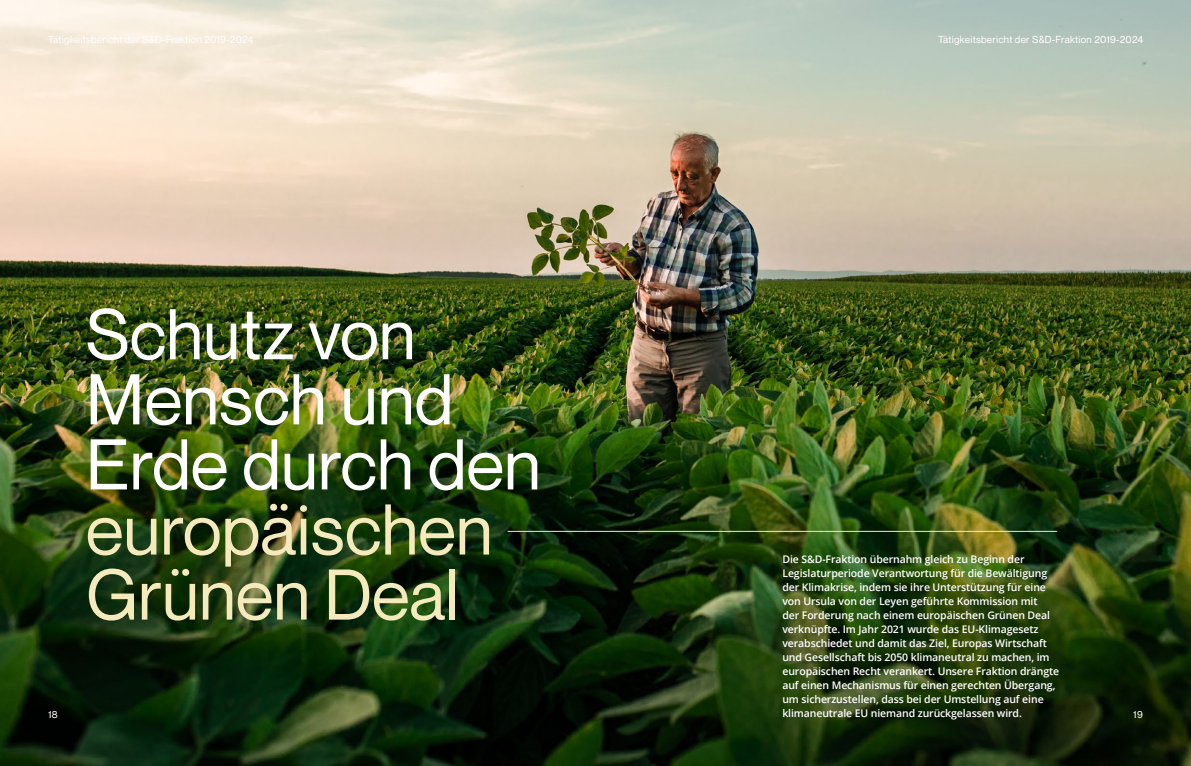
<style>
.page{position:relative;width:1191px;height:766px;background:#fff}
.page>*{position:absolute;margin:0;border:0;box-sizing:border-box;transform-origin:0 0}
.t1{font:70px/65px "Neue Montreal";color:#fff}
.t2{font:70px/65px "Neue Montreal";color:#f4eabc}
.t3{font:600 10.5px/14px "Open Sans";letter-spacing:-.01em;color:#fff}
.t4{font:10px "Neue Montreal";letter-spacing:.025em;color:#fff}
</style>
<div class="page">
<img style="left:0;top:0;width:1191px;height:765px">
<hr style="left:507px;top:531px;width:550px;height:1px;background:#f4eabc">
<p class="t4" style="left:48px;top:33px;width:207px">Tätigkeitsbericht der S&amp;D-Fraktion 2019-2024</p>
<p class="t4" style="left:938px;top:33px;width:207px">Tätigkeitsbericht der S&amp;D-Fraktion 2019-2024</p>
<h1 class="t1" style="left:86px;top:302px;width:456px">Schutz von<br>Mensch und<br>Erde durch den</h1>
<h1 class="t2" style="left:86px;top:497px;width:408px">europäischen<br>Grünen Deal</h1>
<p class="t3" style="left:782px;top:551px;width:278px">Die S&amp;D-Fraktion übernahm gleich zu Beginn der Legislaturperiode Verantwortung für die Bewältigung der Klimakrise, indem sie ihre Unterstützung für eine von Ursula von der Leyen geführte Kommission mit<br>der Forderung nach einem europäischen Grünen Deal verknüpfte. Im Jahr 2021 wurde das EU-Klimagesetz verabschiedet und damit das Ziel, Europas Wirtschaft und Gesellschaft bis 2050 klimaneutral zu machen, im europäischen Recht verankert. Unsere Fraktion drängte auf einen Mechanismus für einen gerechten Übergang, um sicherzustellen, dass bei der Umstellung auf eine klimaneutrale EU niemand zurückgelassen wird.</p>
<p class="t4" style="left:48px;top:708px;width:11px">18</p>
<p class="t4" style="left:1133px;top:708px;width:11px">19</p>
</div>
